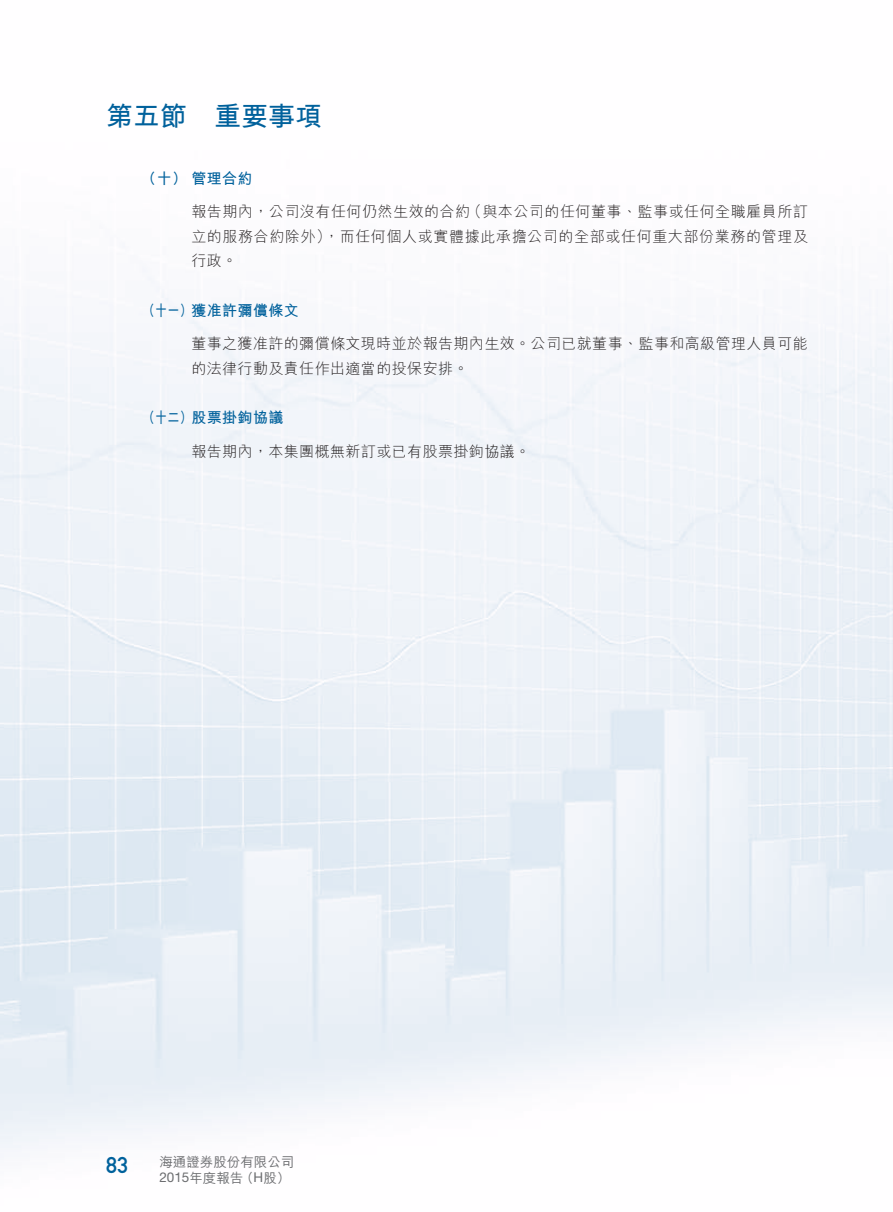
<style>
.page{position:relative;width:893px;height:1212px;background:#fff}
.page>*{position:absolute;margin:0;border:0;box-sizing:border-box;transform-origin:0 0}
.t1{font:700 27px "M Hei HK";color:#00619c}
.t2{font:22.5px "DIN Mittelschrift Std";color:#00619c}
.t3{font:300 15px/24.8px "M Hei HK";letter-spacing:.03em;color:#231f20}
.t4{font:700 15px "M Hei HK";letter-spacing:.03em;color:#00619c;scale:.8 1}
.t5{font:700 15px "M Hei HK";letter-spacing:.03em;color:#00619c}
.t6{font:500 13.5px "M Hei HK";color:#6c6d70}
.t7{font:13.5px "Helvetica Neue LT Std";color:#6c6d70}
.s1{font-family:"M Hei HK";font-weight:500}
.s2{font-family:"Helvetica Neue LT Std";font-weight:400}
</style>
<div class="page">
<img style="left:0;top:278px;width:893px;height:872px">
<h1 class="t1" style="left:106px;top:97px;width:82px">第五節</h1>
<h1 class="t1" style="left:214px;top:97px;width:109px">重要事項</h1>
<p class="t5" style="left:141px;top:167px;width:113px">（十）管理合約</p>
<p class="t3" style="left:467px;top:198px;width:342px">（與本公司的任何董事、監事或任何全職雇員所訂</p>
<p class="t3" style="left:191px;top:198px;width:618px">報告期內，公司沒有任何仍然生效的合約<br>立的服務合約除外，）而任何個人或實體據此承擔公司的全部或任何重大部份業務的管理及行政。</p>
<p class="t4" style="left:143px;top:299px;width:197px">（十一）獲准許彌償條文</p>
<p class="t3" style="left:191px;top:331px;width:618px">董事之獲准許的彌償條文現時並於報告期內生效。公司已就董事、監事和高級管理人員可能的法律行動及責任作出適當的投保安排。</p>
<p class="t4" style="left:143px;top:407px;width:177px">（十二）股票掛鉤協議</p>
<p class="t3" style="left:191px;top:438px;width:340px">報告期內，本集團概無新訂或已有股票掛鉤協議。</p>
<h2 class="t2" style="left:106px;top:1152px;width:24px">83</h2>
<p class="t6" style="left:159px;top:1152px;width:136px">海通證券股份有限公司</p>
<p class="t7" style="left:159px;top:1169px;width:86px">2015<span class="s1">年度報告</span></p>
<p class="t6" style="left:240px;top:1168px;width:52px">（<span class="s2">H</span>股(</p>
</div>
